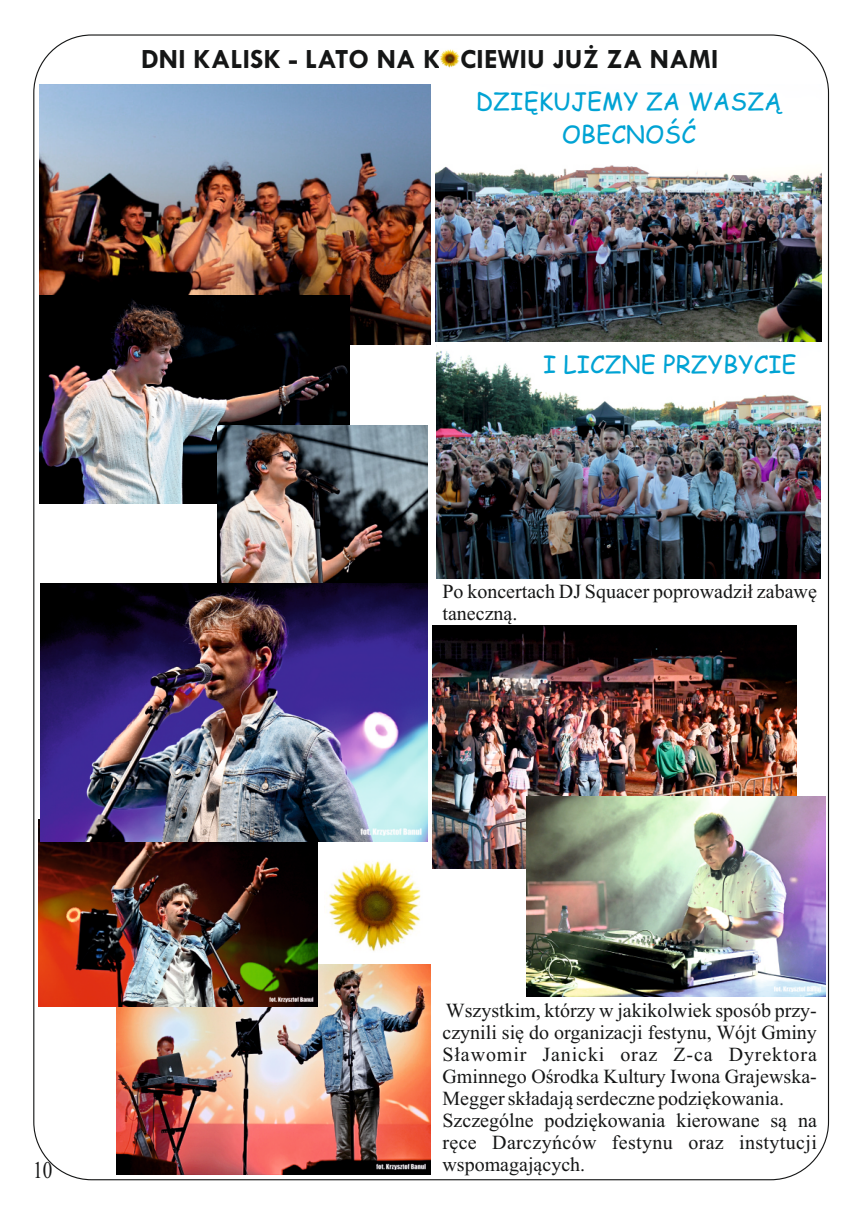
<style>
.page{position:relative;width:862px;height:1214px;background:#fff}
.page>*{position:absolute;margin:0;border:0;box-sizing:border-box;transform-origin:0 0}
.t1{font:700 28px "Tw Cen";letter-spacing:.005em;color:#151616}
.t2{font:24px/33.4px "Comic Sans MS";letter-spacing:.005em;color:#00a3d4;text-align:center}
.t3{font:24px "Times New Roman";color:#151616;scale:.8 1}
.t4{font:20px/22px "Times New Roman";color:#151616}
</style>
<div class="page">
<img style="left:440px;top:49px;width:20px;height:19px">
<img style="left:39px;top:84px;width:391px;height:261px">
<img style="left:436px;top:345px;width:385px;height:233px">
<img style="left:436px;top:165px;width:386px;height:177px">
<img style="left:39px;top:296px;width:310px;height:207px">
<img style="left:116px;top:964px;width:315px;height:210px">
<img style="left:38px;top:819px;width:280px;height:187px">
<img style="left:217px;top:425px;width:210px;height:158px">
<img style="left:41px;top:583px;width:386px;height:258px">
<img style="left:432px;top:625px;width:364px;height:243px">
<img style="left:526px;top:796px;width:299px;height:200px">
<img style="left:329px;top:861px;width:92px;height:90px">
<h1 class="t1" style="left:141px;top:49px;width:579px">DNI KALISK - LATO NA KOCIEWIU JUŻ ZA NAMI</h1>
<p class="t2" style="left:476px;top:87px;width:307px">DZIĘKUJEMY ZA WASZĄ<br>OBECNOŚĆ</p>
<p class="t2" style="left:543px;top:350px;width:255px">I LICZNE PRZYBYCIE</p>
<p class="t4" style="left:442px;top:582px;width:376px">Po koncertach DJ Squacer poprowadził zabawę taneczną.</p>
<p class="t3" style="left:33px;top:1161px;width:25px">10</p>
<p class="t4" style="left:442px;top:1000px;width:376px">Wszystkim, którzy w jakikolwiek sposób przy&shy;czynili się do organizacji festynu, Wójt Gminy Sławomir Janicki oraz Z-ca Dyrektora Gminnego Ośrodka Kultury Iwona Grajewska-Megger składają serdeczne podziękowania.<br>Szczególne podziękowania kierowane są na ręce Darczyńców festynu oraz instytucji wspomagających.</p>
</div>
